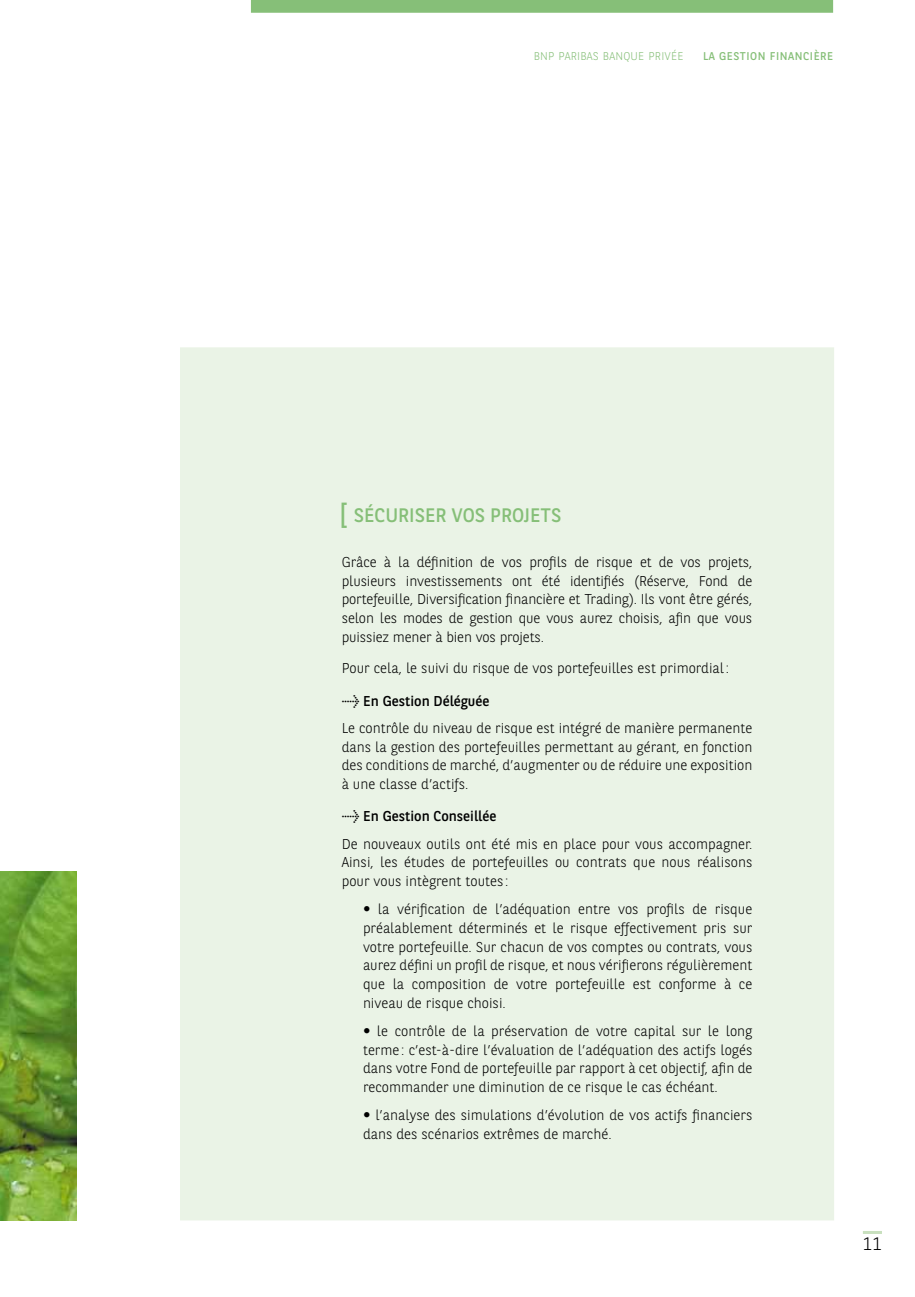
<style>
.page{position:relative;width:915px;height:1297px;background:#fff}
.page>*{position:absolute;margin:0;border:0;box-sizing:border-box;transform-origin:0 0}
.t1{font:19.5px "BNPP Sans";color:#86bf78}
.t2{font:300 18px "BNPP Sans";color:#000}
.t3{font:300 14.25px/18.8px "BNPP Sans";color:#000;text-align:justify}
.t4{font:300 11.25px "BNPP Sans";letter-spacing:.02em;color:#86bf78}
.t5{font:11.25px "BNPP Sans";color:#86bf78}
.s1{font-size:25.8px}
.s2{font-family:"Meta Plus";font-weight:400;font-size:15px}
.s3{font-weight:400}
.s4{font-family:"Meta Plus Normal";font-weight:400;font-size:15px}
</style>
<div class="page">
<div style="left:180px;top:347px;width:653px;height:873px;background:#eaf3e6"></div>
<hr style="left:862px;top:1231px;width:19px;height:3px;background:#c8e0be">
<svg style="left:251px;top:0;width:581px;height:13px;background:#88c07a"></svg>
<img style="left:0;top:872px;width:77px;height:348px">
<p class="t4" style="left:533px;top:48px;width:151px">BNP PARIBAS BANQUE PRIVÉE</p>
<p class="t5" style="left:702px;top:48px;width:31px">LA GESTION</p>
<p class="t5" style="left:769px;top:48px;width:14px">FINANCIÈRE</p>
<h1 class="t1" style="left:339px;top:501px;width:223px"><span class="s1">[</span> Sécuriser vos projets</h1>
<p class="t3" style="left:341px;top:552px;width:412px">Grâce à la définition de vos profils de risque et de vos projets, plusieurs investissements ont été identifiés (Réserve, Fond de portefeuille, Diversification financière et Trading). Ils vont être gérés, selon les modes de gestion que vous aurez choisis, afin que vous puissiez mener à bien vos projets.</p>
<p class="t3" style="left:341px;top:658px;width:389px">Pour cela, le suivi du risque de vos portefeuilles est primordial:</p>
<p class="t3" style="left:341px;top:686px;width:412px;line-height:27.3px"><span class="s2">&gt;</span> <span class="s3">En Gestion Déléguée<br></span>Le contrôle du niveau de risque est intégré de manière permanente</p>
<p class="t3" style="left:341px;top:737px;width:412px">dans la gestion des portefeuilles permettant au gérant, en fonction des conditions de marché, d’augmenter ou de réduire une exposition à une classe d’actifs.</p>
<p class="t3" style="left:341px;top:802px;width:412px;line-height:27.3px"><span class="s2">&gt;</span> <span class="s3">En Gestion Conseillée<br></span>De nouveaux outils ont été mis en place pour vous accompagner.</p>
<p class="t3" style="left:341px;top:852px;width:412px">Ainsi, les études de portefeuilles ou contrats que nous réalisons pour vous intègrent toutes :</p>
<p class="t3" style="left:363px;top:899px;width:391px"><span class="s4">•</span> la vérification de l’adéquation entre vos profils de risque préalablement déterminés et le risque effectivement pris sur votre portefeuille. Sur chacun de vos comptes ou contrats, vous aurez défini un profil de risque, et nous vérifierons régulièrement que la composition de votre portefeuille est conforme à ce niveau de risque choisi.</p>
<p class="t3" style="left:363px;top:1021px;width:391px"><span class="s4">•</span> le contrôle de la préservation de votre capital sur le long terme : c’est-à-dire l’évaluation de l’adéquation des actifs logés dans votre Fond de portefeuille par rapport à cet objectif, afin de recommander une diminution de ce risque le cas échéant.</p>
<p class="t3" style="left:363px;top:1105px;width:391px"><span class="s4">•</span> l’analyse des simulations d’évolution de vos actifs financiers dans des scénarios extrêmes de marché.</p>
<p class="t2" style="left:862px;top:1232px;width:21px">11</p>
</div>
